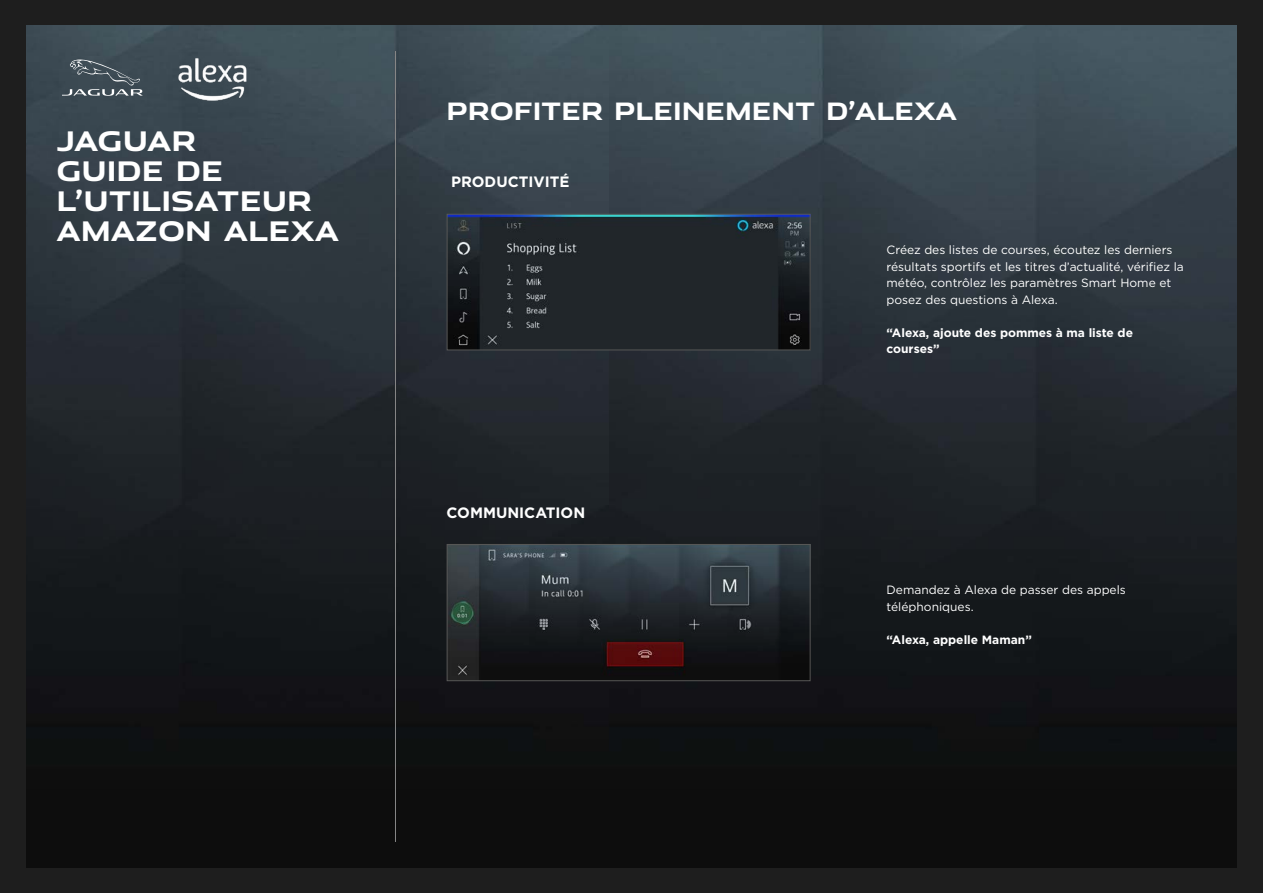
<style>
.page{position:relative;width:1263px;height:893px;background:#1e1e1e}
.page>*{position:absolute;margin:0;border:0;box-sizing:border-box;transform-origin:0 0}
.t1{font:700 27px/30px "Jaguar Modern";color:#fff}
.t2{font:700 24px "Jaguar Modern";color:#fff}
.t3{font:700 15px "Gotham";color:#fff}
.t4{font:12px/16.5px "Gotham";color:#fff}
.t5{font:700 12px/16.5px "Gotham";color:#fff}
</style>
<div class="page">
<img style="left:26px;top:26px;width:1210px;height:841px">
<img style="left:168px;top:52px;width:89px;height:66px">
<svg style="left:62px;top:60px;width:81px;height:36px;background:#535f67"></svg>
<hr style="left:395px;top:51px;width:1px;height:791px;background:#878787">
<img style="left:449px;top:546px;width:359px;height:133px">
<div style="left:447px;top:544px;width:363px;height:137px;border:1px solid #575756"></div>
<img style="left:449px;top:216px;width:359px;height:132px">
<div style="left:447px;top:214px;width:363px;height:136px;border:1px solid #575756"></div>
<h1 class="t1" style="left:56px;top:124px;width:284px">JAGUAR<br>GUIDE DE<br>L’UTILISATEUR<br>AMAZON ALEXA</h1>
<h2 class="t2" style="left:446px;top:91px;width:512px">PROFITER PLEINEMENT D’ALEXA</h2>
<p class="t3" style="left:451px;top:172px;width:120px">PRODUCTIVITÉ</p>
<p class="t3" style="left:446px;top:503px;width:140px">COMMUNICATION</p>
<p class="t4" style="left:886px;top:241px;width:299px">Créez des listes de courses, écoutez les derniers résultats sportifs et les titres d’actualité, vérifiez la météo, contrôlez les paramètres Smart Home et posez des questions à Alexa.</p>
<p class="t5" style="left:886px;top:324px;width:248px">“Alexa, ajoute des pommes à ma liste de courses”</p>
<p class="t4" style="left:886px;top:581px;width:241px">Demandez à Alexa de passer des appels téléphoniques.</p>
<p class="t5" style="left:886px;top:631px;width:147px">“Alexa, appelle Maman”</p>
</div>
